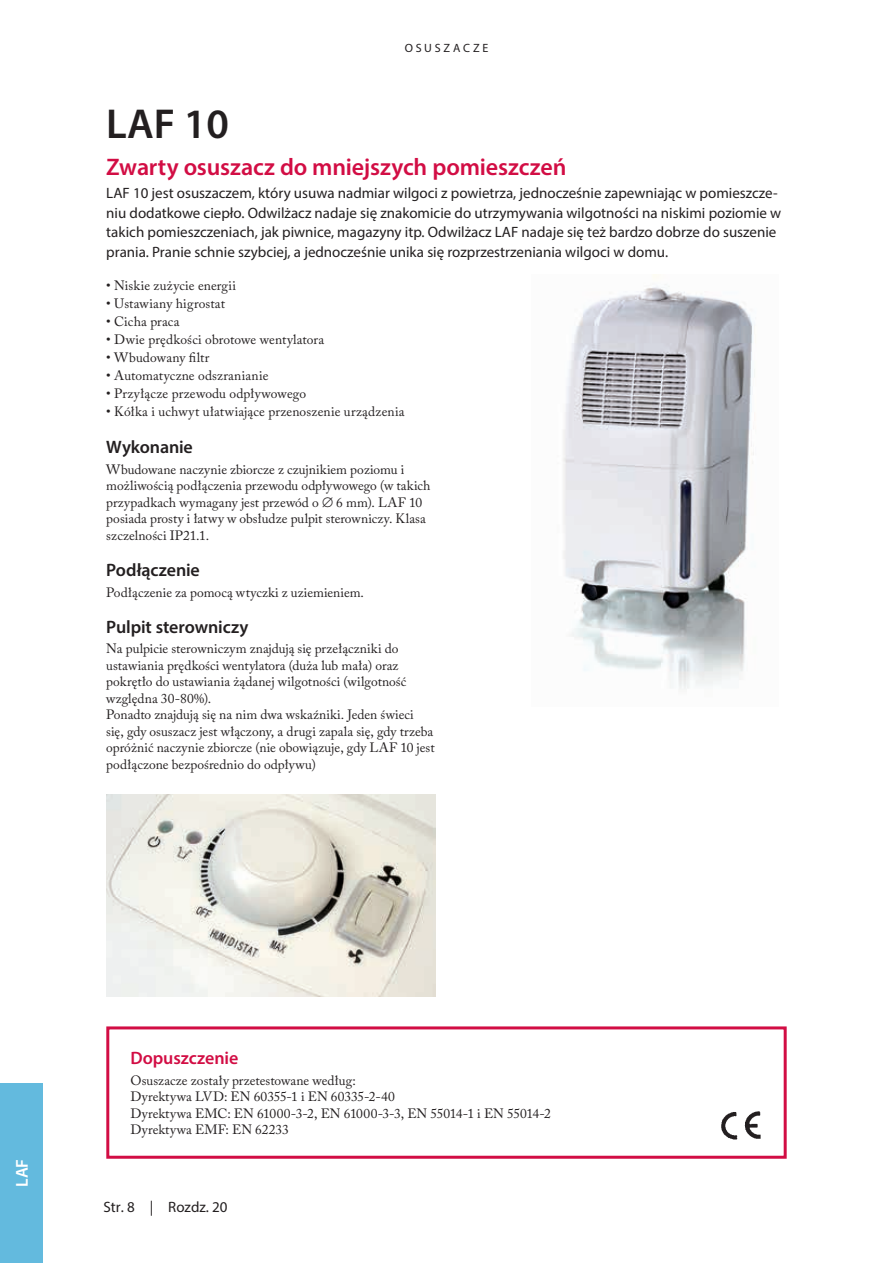
<style>
.page{position:relative;width:893px;height:1263px;background:#fff}
.page>*{position:absolute;margin:0;border:0;box-sizing:border-box;transform-origin:0 0}
.Rubrik_-_Svart{font:600 42px "Myriad Pro";color:#231f20}
.Mell2_-_Röd{font:600 24px "Myriad Pro";letter-spacing:-.01em;color:#d20d44}
.Mell_-_Svart{font:600 18px "Myriad Pro";letter-spacing:-.005em;color:#231f20}
.Mell_-_Röd{font:600 18px "Myriad Pro";letter-spacing:-.005em;color:#d20d44}
.t1{font:600 17.25px "Myriad Pro";color:#fff}
.Ingress{font:15px/19.5px "Myriad Pro";color:#231f20}
.Bröd_-_Polska{font:13.5px/16.5px "Adobe Caslon Pro";letter-spacing:.005em;color:#231f20}
.Punktlista{font:13.5px "Adobe Caslon Pro";letter-spacing:.01em;color:#231f20}
.TOP{font:12px "Myriad Pro";letter-spacing:.23em;color:#231f20}
.s1{font-family:"Caslon PSJA";font-weight:700}
</style>
<div class="page">
<img style="left:563px;top:274px;width:192px;height:415px">
<img style="left:721px;top:1111px;width:40px;height:29px">
<img style="left:106px;top:795px;width:330px;height:201px">
<div style="left:106px;top:1026px;width:681px;height:133px;border:3px solid #d20d44"></div>
<div style="left:0;top:1083px;width:43px;height:180px;background:#63bade"></div>
<p class="TOP" style="left:405px;top:40px;width:85px">OSUSZACZE</p>
<p class="Rubrik_-_Svart" style="left:106px;top:97px;width:124px">LAF 10</p>
<p class="Mell2_-_Röd" style="left:106px;top:151px;width:462px">Zwarty osuszacz do mniejszych pomieszczeń</p>
<p class="Ingress" style="left:106px;top:183px;width:676px">LAF 10 jest osuszaczem, który usuwa nadmiar wilgoci z powietrza, jednocześnie zapewniając w pomieszcze&shy;niu dodatkowe ciepło. Odwilżacz nadaje się znakomicie do utrzymywania wilgotności na niskimi poziomie w takich pomieszczeniach, jak piwnice, magazyny itp. Odwilżacz LAF nadaje się też bardzo dobrze do suszenie prania. Pranie schnie szybciej, a jednocześnie unika się rozprzestrzeniania wilgoci w domu.</p>
<p class="Punktlista" style="left:106px;top:277px;width:131px">• Niskie zużycie energii</p>
<p class="Punktlista" style="left:106px;top:295px;width:120px">• Ustawiany higrostat</p>
<p class="Punktlista" style="left:106px;top:313px;width:75px">• Cicha praca</p>
<p class="Punktlista" style="left:106px;top:331px;width:219px">• Dwie prędkości obrotowe wentylatora</p>
<p class="Punktlista" style="left:106px;top:349px;width:105px">• Wbudowany filtr</p>
<p class="Punktlista" style="left:106px;top:367px;width:164px">• Automatyczne odszranianie</p>
<p class="Punktlista" style="left:106px;top:385px;width:201px">• Przyłącze przewodu odpływowego</p>
<p class="Punktlista" style="left:106px;top:403px;width:300px">• Kółka i uchwyt ułatwiające przenoszenie urządzenia</p>
<p class="Mell_-_Svart" style="left:106px;top:435px;width:88px">Wykonanie</p>
<p class="Bröd_-_Polska" style="left:106px;top:461px;width:326px">Wbudowane naczynie zbiorcze z czujnikiem poziomu i możliwością podłączenia przewodu odpływowego (w takich przypadkach wymagany jest przewód o <span class="s1">∅</span> 6 mm). LAF 10 posiada prosty i łatwy w obsłudze pulpit sterowniczy. Klasa szczelności IP21.1.</p>
<p class="Mell_-_Svart" style="left:106px;top:558px;width:95px">Podłączenie</p>
<p class="Bröd_-_Polska" style="left:106px;top:584px;width:259px">Podłączenie za pomocą wtyczki z uziemieniem.</p>
<p class="Mell_-_Svart" style="left:106px;top:615px;width:144px">Pulpit sterowniczy</p>
<p class="Bröd_-_Polska" style="left:106px;top:640px;width:302px">Na pulpicie sterowniczym znajdują się przełączniki do ustawiania prędkości wentylatora (duża lub mała) oraz pokrętło do ustawiania żądanej wilgotności (wilgotność względna 30-80%).</p>
<p class="Bröd_-_Polska" style="left:106px;top:706px;width:330px">Ponadto znajdują się na nim dwa wskaźniki. Jeden świeci się, gdy osuszacz jest włączony, a drugi zapala się, gdy trzeba opróżnić naczynie zbiorcze (nie obowiązuje, gdy LAF 10 jest podłączone bezpośrednio do odpływu)</p>
<p class="t1" style="left:11px;top:1187px;width:30px;rotate:-90deg">LAF</p>
<p class="Mell_-_Röd" style="left:131px;top:1047px;width:109px">Dopuszczenie</p>
<p class="Bröd_-_Polska" style="left:131px;top:1072px;width:227px">Osuszacze zostały przetestowane według:</p>
<p class="Bröd_-_Polska" style="left:131px;top:1088px;width:266px">Dyrektywa LVD: EN 60355-1 i EN 60335-2-40</p>
<p class="Bröd_-_Polska" style="left:131px;top:1105px;width:422px">Dyrektywa EMC: EN 61000-3-2, EN 61000-3-3, EN 55014-1 i EN 55014-2</p>
<p class="Bröd_-_Polska" style="left:131px;top:1121px;width:160px">Dyrektywa EMF: EN 62233</p>
<p class="Ingress" style="left:103px;top:1197px;width:126px">Str. 8 | Rozdz. 20</p>
</div>
